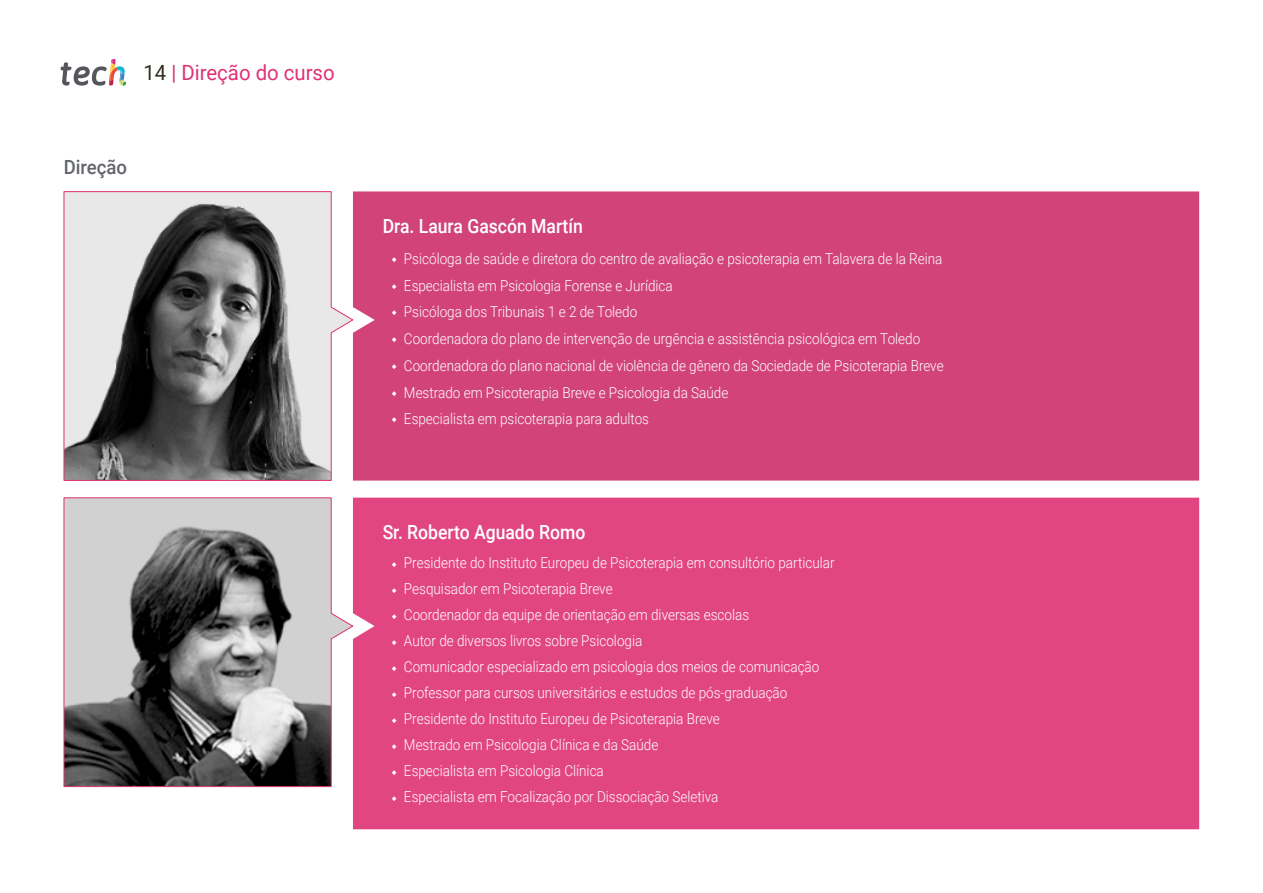
<style>
.page{position:relative;width:1263px;height:893px;background:#fff}
.page>*{position:absolute;margin:0;border:0;box-sizing:border-box;transform-origin:0 0}
.t1{font:21px "Roboto";color:#df3174}
.t2{font:500 19.5px "Roboto";color:#fff;scale:.9 1}
.t3{font:500 19.5px "Roboto";color:#61646a;scale:.95 1}
.t4{font:300 15px/26px "Roboto";color:#fff;scale:.9 1}
.s1{color:#312e20}
.s2{color:#ce2e6b}
</style>
<div class="page">
<svg style="left:64px;top:497px;width:289px;height:290px;background:#908e8f"></svg>
<div style="left:353px;top:191px;width:846px;height:290px;background:#d2437a"></div>
<div style="left:353px;top:498px;width:846px;height:331px;background:#e24682"></div>
<svg style="left:64px;top:191px;width:289px;height:290px;background:#939191"></svg>
<svg style="left:61px;top:59px;width:65px;height:27px"></svg>
<svg style="left:392px;top:257px;width:5px;height:5px"></svg>
<svg style="left:392px;top:284px;width:5px;height:5px"></svg>
<svg style="left:392px;top:310px;width:5px;height:5px"></svg>
<svg style="left:392px;top:337px;width:5px;height:5px"></svg>
<svg style="left:392px;top:364px;width:5px;height:5px"></svg>
<svg style="left:392px;top:391px;width:5px;height:5px"></svg>
<svg style="left:392px;top:417px;width:5px;height:5px"></svg>
<svg style="left:392px;top:562px;width:5px;height:5px"></svg>
<svg style="left:392px;top:588px;width:5px;height:5px"></svg>
<svg style="left:392px;top:614px;width:5px;height:5px"></svg>
<svg style="left:392px;top:640px;width:5px;height:5px"></svg>
<svg style="left:392px;top:666px;width:5px;height:5px"></svg>
<svg style="left:392px;top:692px;width:5px;height:5px"></svg>
<svg style="left:392px;top:718px;width:5px;height:5px"></svg>
<svg style="left:392px;top:744px;width:5px;height:5px"></svg>
<svg style="left:392px;top:770px;width:5px;height:5px"></svg>
<svg style="left:392px;top:796px;width:5px;height:5px"></svg>
<h1 class="t1" style="left:144px;top:57px;width:193px"><span class="s1">14</span> <span class="s2">|</span> Direção do curso</h1>
<h2 class="t3" style="left:64px;top:154px;width:68px">Direção</h2>
<h2 class="t2" style="left:383px;top:212px;width:224px">Dra. Laura Gascón Martín</h2>
<p class="t4" style="left:404px;top:244px;width:601px;line-height:26.7px">Psicóloga de saúde e diretora do centro de avaliação e psicoterapia em Talavera de la Reina Especialista em Psicologia Forense e Jurídica<br>Psicóloga dos Tribunais 1 e 2 de Toledo<br>Coordenadora do plano de intervenção de urgência e assistência psicológica em Toledo Coordenadora do plano nacional de violência de gênero da Sociedade de Psicoterapia Breve Mestrado em Psicoterapia Breve e Psicologia da Saúde<br>Especialista em psicoterapia para adultos</p>
<h2 class="t2" style="left:383px;top:518px;width:227px">Sr. Roberto Aguado Romo</h2>
<p class="t4" style="left:404px;top:549px;width:480px">Presidente do Instituto Europeu de Psicoterapia em consultório particular Pesquisador em Psicoterapia Breve<br>Coordenador da equipe de orientação em diversas escolas<br>Autor de diversos livros sobre Psicologia<br>Comunicador especializado em psicologia dos meios de comunicação Professor para cursos universitários e estudos de pós-graduação Presidente do Instituto Europeu de Psicoterapia Breve<br>Mestrado em Psicologia Clínica e da Saúde<br>Especialista em Psicologia Clínica<br>Especialista em Focalização por Dissociação Seletiva</p>
</div>
